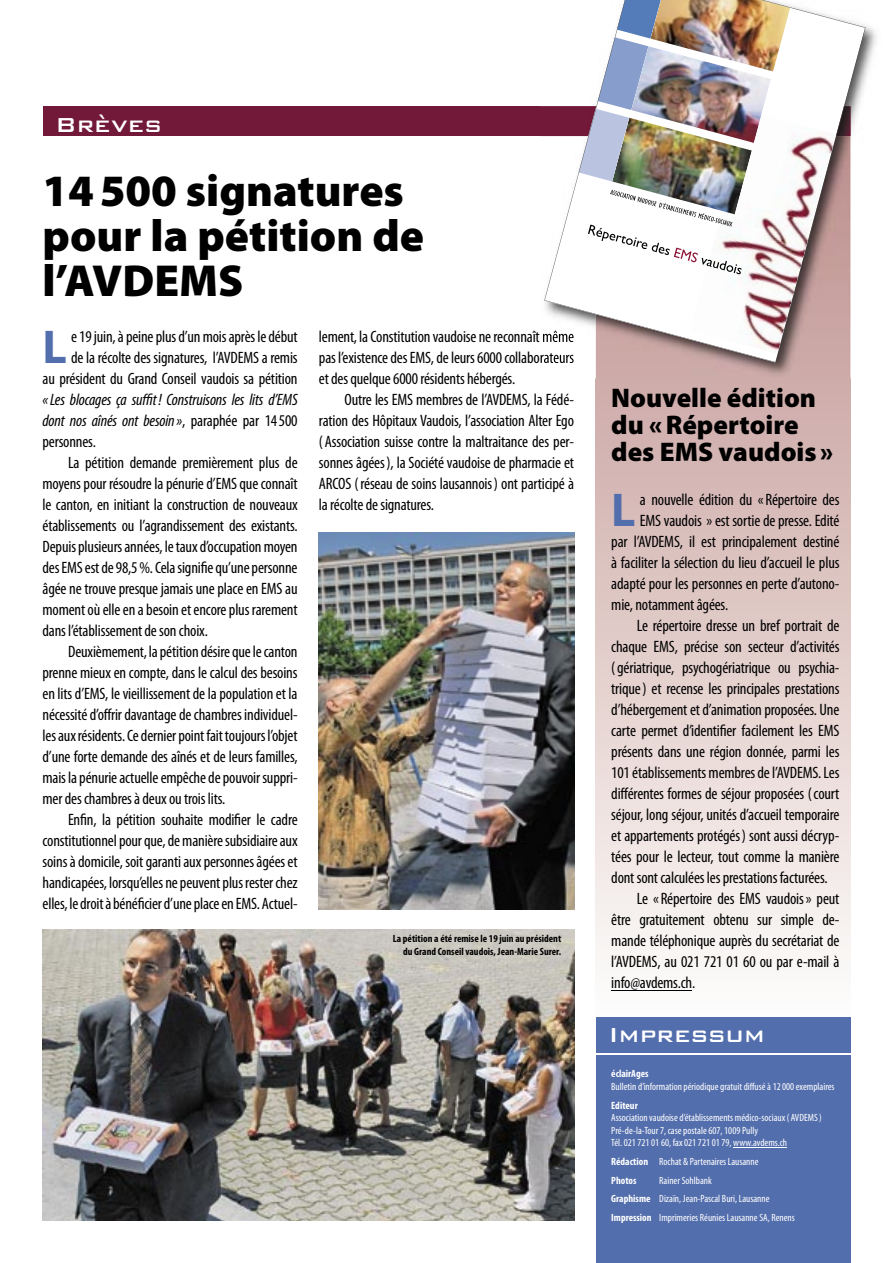
<style>
.page{position:relative;width:893px;height:1263px;background:#fff}
.page>*{position:absolute;margin:0;border:0;box-sizing:border-box;transform-origin:0 0}
.t1{font:700 47.7px "Myriad Pro";color:#536ead}
.t2{font:900 45px/45px "Myriad Pro";color:#000}
.t3{font:900 27px/27px "Myriad Pro";color:#000}
.t4{font:500 27px "Bank Gothic BT";color:#fff}
.t5{font:condensed 16.5px/21px "Myriad Pro";letter-spacing:-.01em;color:#000;text-align:justify}
.t6{font:italic condensed 16.5px/21px "Myriad Pro";letter-spacing:-.01em;color:#000;text-align:justify}
.t7{font:condensed 10.5px/18.6px "Myriad Pro";color:#fff}
.t8{font:700 condensed 10.5px/12.6px "Myriad Pro";color:#000;text-align:right}
.t9{font:700 condensed 10.5px "Myriad Pro";color:#fff}
.s1{font-style:normal}
.s2{font-weight:700}
</style>
<div class="page">
<div style="left:596px;top:378px;width:254px;height:649px;background:linear-gradient(to bottom,#ceaba8,#fdfefc)"></div>
<div style="left:43px;top:106px;width:807px;height:30px;background:#721838"></div>
<hr style="left:611px;top:989px;width:81px;height:1px;background:#000">
<img style="left:319px;top:532px;width:255px;height:377px">
<img style="left:43px;top:929px;width:531px;height:291px">
<div style="left:596px;top:1017px;width:254px;height:246px;background:#536ead"></div>
<hr style="left:733px;top:1147px;width:54px;height:1px;background:#fff">
<img style="left:596px;top:362px;width:254px;height:16px">
<img style="left:541px;top:354px;width:33px;height:10px">
<img style="left:544px;top:0;width:321px;height:362px">
<hr style="left:592px;top:1053px;width:271px;height:2px;background:#fff">
<h3 class="t4" style="left:55px;top:110px;width:108px">Brèves</h3>
<h2 class="t2" style="left:43px;top:169px;width:383px">14 500 signatures pour la pétition de l’AVDEMS</h2>
<h1 class="t1" style="left:43px;top:320px;width:26px">L</h1>
<p class="t5" style="left:43px;top:326px;width:257px;text-align:right">e 19 juin, à peine plus d’un mois après le début<br>de la récolte des signatures, l’AVDEMS a remis<br>au président du Grand Conseil vaudois sa pétition</p>
<p class="t6" style="left:43px;top:389px;width:257px">« Les blocages ça suffit ! Construisons les lits d’EMS dont nos aînés ont besoin »<span class="s1">, paraphée par 14 500 personnes.</span></p>
<p class="t5" style="left:43px;top:452px;width:257px;text-indent:26px">La pétition demande premièrement plus de moyens pour résoudre la pénurie d’EMS que connaît le canton, en initiant la construction de nouveaux établissements ou l’agrandissement des existants.<br>Depuis plusieurs années, le taux d’occupation moyen des EMS est de 98,5 %. Cela signifie qu’une personne âgée ne trouve presque jamais une place en EMS au moment où elle en a besoin et encore plus rarement dans l’établissement de son choix.</p>
<p class="t5" style="left:43px;top:641px;width:257px;text-indent:26px">Deuxièmement, la pétition désire que le canton prenne mieux en compte, dans le calcul des besoins en lits d’EMS, le vieillissement de la population et la nécessité d’offrir davantage de chambres individuel&shy;les aux résidents. Ce dernier point fait toujours l’objet d’une forte demande des aînés et de leurs familles, mais la pénurie actuelle empêche de pouvoir suppri&shy;mer des chambres à deux ou trois lits.</p>
<p class="t5" style="left:43px;top:809px;width:257px;text-indent:26px">Enfin, la pétition souhaite modifier le cadre constitutionnel pour que, de manière subsidiaire aux soins à domicile, soit garanti aux personnes âgées et handicapées, lorsqu’elles ne peuvent plus rester chez elles, le droit à bénéficier d’une place en EMS. Actuel-</p>
<p class="t5" style="left:319px;top:326px;width:257px">lement, la Constitution vaudoise ne reconnaît même pas l’existence des EMS, de leurs 6000 collaborateurs et des quelque 6000 résidents hébergés.</p>
<p class="t5" style="left:319px;top:389px;width:257px;text-indent:26px">Outre les EMS membres de l’AVDEMS, la Fédé&shy;ration des Hôpitaux Vaudois, l’association Alter Ego ( Association suisse contre la maltraitance des per&shy;sonnes âgées ), la Société vaudoise de pharmacie et ARCOS ( réseau de soins lausannois ) ont participé à la récolte de signatures.</p>
<p class="t8" style="left:393px;top:933px;width:170px">La pétition a été remise le 19 juin au président du Grand Conseil vaudois, Jean-Marie Surer.</p>
<h3 class="t3" style="left:611px;top:385px;width:223px">Nouvelle édition du « Répertoire des EMS vaudois »</h3>
<h1 class="t1" style="left:611px;top:483px;width:26px">L</h1>
<p class="t5" style="left:640px;top:490px;width:201px">a nouvelle édition du « Répertoire des</p>
<p class="t5" style="left:640px;top:511px;width:201px">EMS vaudois » est sortie de presse. Edité</p>
<p class="t5" style="left:611px;top:532px;width:230px">par l’AVDEMS, il est principalement destiné</p>
<p class="t5" style="left:611px;top:553px;width:230px">à faciliter la sélection du lieu d’accueil le plus</p>
<p class="t5" style="left:611px;top:574px;width:230px">adapté pour les personnes en perte d’autono-</p>
<p class="t5" style="left:611px;top:595px;width:118px">mie, notamment âgées.</p>
<p class="t5" style="left:637px;top:616px;width:204px">Le répertoire dresse un bref portrait de</p>
<p class="t5" style="left:611px;top:637px;width:230px">chaque EMS, précise son secteur d’activités</p>
<p class="t5" style="left:611px;top:658px;width:230px">( gériatrique, psychogériatrique ou psychia-</p>
<p class="t5" style="left:611px;top:679px;width:230px">trique ) et recense les principales prestations</p>
<p class="t5" style="left:611px;top:700px;width:230px">d’hébergement et d’animation proposées. Une</p>
<p class="t5" style="left:611px;top:721px;width:230px">carte permet d’identifier facilement les EMS</p>
<p class="t5" style="left:611px;top:742px;width:230px">présents dans une région donnée, parmi les</p>
<p class="t5" style="left:611px;top:763px;width:230px">101 établissements membres de l’AVDEMS. Les</p>
<p class="t5" style="left:611px;top:784px;width:230px">différentes formes de séjour proposées ( court</p>
<p class="t5" style="left:611px;top:805px;width:230px">séjour, long séjour, unités d’accueil temporaire</p>
<p class="t5" style="left:611px;top:826px;width:230px">et appartements protégés ) sont aussi décryp-</p>
<p class="t5" style="left:611px;top:847px;width:230px">tées pour le lecteur, tout comme la manière</p>
<p class="t5" style="left:611px;top:868px;width:218px">dont sont calculées les prestations facturées.</p>
<p class="t5" style="left:637px;top:889px;width:204px">Le « Répertoire des EMS vaudois » peut</p>
<p class="t5" style="left:611px;top:910px;width:230px">être gratuitement obtenu sur simple de-</p>
<p class="t5" style="left:611px;top:931px;width:230px">mande téléphonique auprès du secrétariat de</p>
<p class="t5" style="left:611px;top:952px;width:230px">l’AVDEMS, au 021 721 01 60 ou par e-mail à</p>
<p class="t5" style="left:611px;top:973px;width:86px">info@avdems.ch.</p>
<h3 class="t4" style="left:609px;top:1021px;width:158px">Impressum</h3>
<p class="t9" style="left:611px;top:1068px;width:39px">éclairAges</p>
<p class="t7" style="left:611px;top:1077px;width:225px">Bulletin d’information périodique gratuit diffusé à 12 000 exemplaires</p>
<p class="t9" style="left:611px;top:1099px;width:28px">Editeur</p>
<p class="t7" style="left:611px;top:1112px;width:212px;line-height:12.6px">Association vaudoise d’établissements médico-sociaux ( AVDEMS )<br>Pré-de-la-Tour 7, case postale 607, 1009 Pully<br>Tél. 021 721 01 60, fax 021 721 01 79, www.avdems.ch</p>
<p class="t7" style="left:611px;top:1152px;width:149px"><span class="s2">Rédaction</span> Rochat &amp; Partenaires Lausanne<br><span class="s2">Photos</span></p>
<p class="t7" style="left:611px;top:1171px;width:185px;text-indent:48px">Rainer Sohlbank<br><span class="s2">Graphisme</span> Dizaïn, Jean-Pascal Buri, Lausanne<br><span class="s2">Impression</span> Imprimeries Réunies Lausanne SA, Renens</p>
</div>
